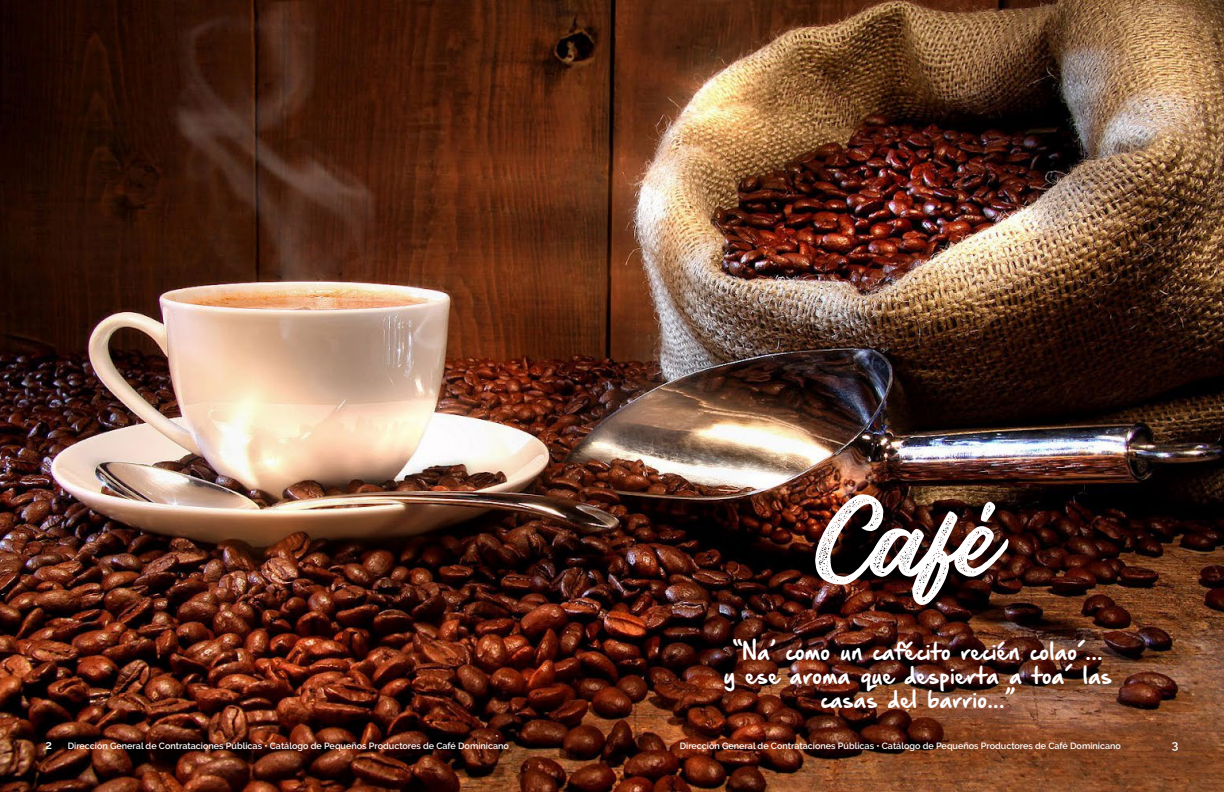
<style>
.page{position:relative;width:1224px;height:792px;background:#fff}
.page>*{position:absolute;margin:0;border:0;box-sizing:border-box;transform-origin:0 0}
.t1{font:92px "Rupture Stamp";color:#fff}
.t2{font:20px/24px "Hand Of Sean Demo";color:#fff;text-align:center}
.t3{font:600 12px "Raleway";color:#fff}
.t4{font:600 9px "Raleway";color:#fff}
</style>
<div class="page">
<img style="left:0;top:0;width:1224px;height:792px">
<h1 class="t1" style="left:815px;top:469px;width:187px">Café</h1>
<h2 class="t2" style="left:724px;top:641px;width:390px">“Na’ como un cafécito recién colao´...<br>y ese aroma que despierta a toa´ las casas del barrio...”</h2>
<h3 class="t3" style="left:46px;top:738px;width:8px">2</h3>
<p class="t4" style="left:68px;top:740px;width:443px">Dirección General de Contrataciones Públicas • Catálogo de Pequeños Productores de Café Dominicano</p>
<p class="t4" style="left:680px;top:740px;width:443px">Dirección General de Contrataciones Públicas • Catálogo de Pequeños Productores de Café Dominicano</p>
<h3 class="t3" style="left:1172px;top:738px;width:8px">3</h3>
</div>
